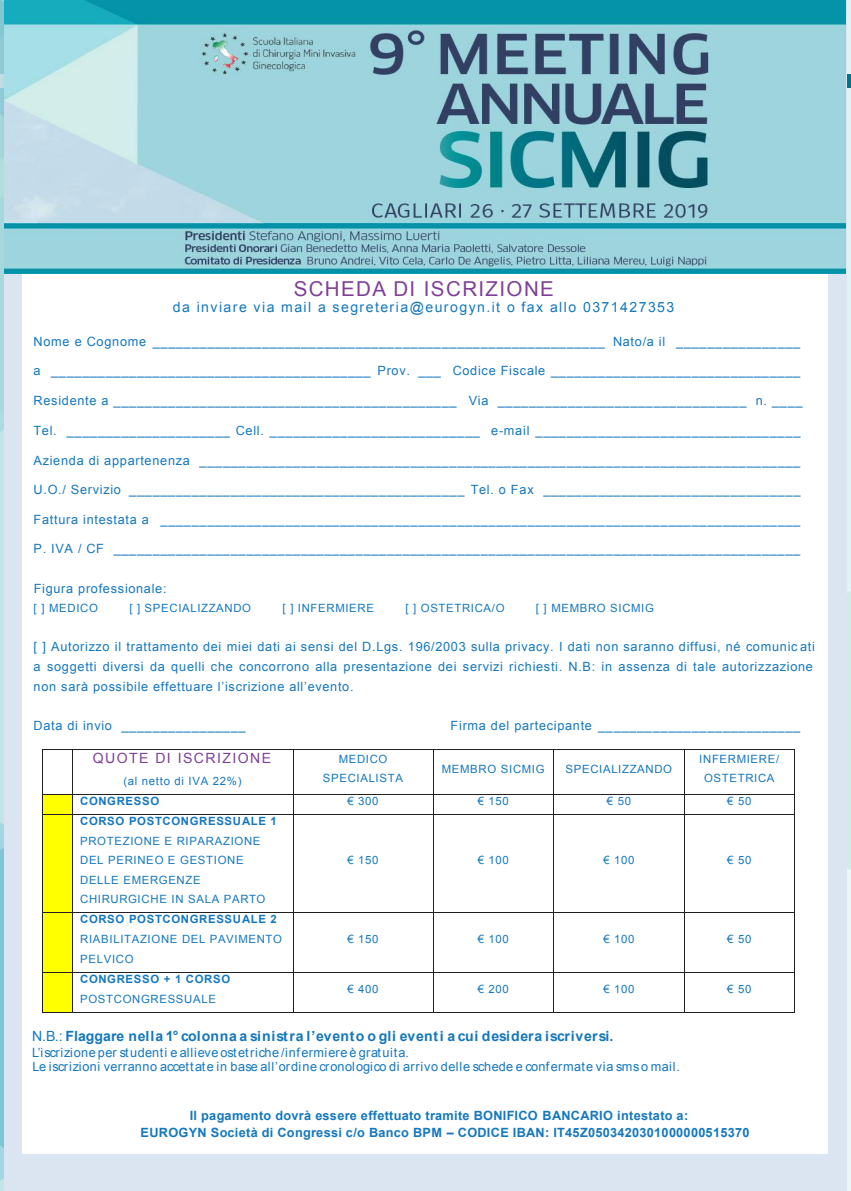
<style>
.page{position:relative;width:851px;height:1191px;background:#fff}
.page>*{position:absolute;margin:0;border:0;box-sizing:border-box;transform-origin:0 0}
.t1{font:20.6px "Arial";letter-spacing:.07em;color:#7f3f98}
.t2{font:700 14px "Arial";letter-spacing:.045em;color:#1577bd}
.t3{font:14px "Arial";letter-spacing:.1em;color:#1577bd}
.t4{font:14px "Arial";letter-spacing:.1em;color:#7f3f98}
.t5{font:12.8px/19.8px "Arial";letter-spacing:.055em;color:#1577bd}
.t6{font:700 12.8px/17px "Arial";letter-spacing:.025em;color:#1577bd}
.t7{font:11.4px/19.6px "Arial";letter-spacing:.06em;color:#1577bd;text-align:center}
.t8{font:11.4px "Arial";letter-spacing:.055em;color:#1577bd}
.t9{font:700 11.4px/19.6px "Arial";letter-spacing:.055em;color:#1577bd}
.s1{font-style:inherit}
.s2{font-weight:700}
.s3{font-weight:400}
</style>
<div class="page">
<hr style="left:850px;top:0;width:1px;height:1191px;background:#0092a6">
<svg style="left:850px;top:0;width:1px;height:870px"></svg>
<svg style="left:0;top:0;width:4px;height:442px;background:#a2d5db"></svg>
<div style="left:4px;top:0;width:842px;height:1191px;background:#dbe5f1"></div>
<div style="left:22px;top:261px;width:805px;height:892px;background:#fff"></div>
<svg style="left:42px;top:749px;width:31px;height:1px"></svg>
<hr style="left:73px;top:749px;width:220px;height:1px;background:#231f20">
<hr style="left:293px;top:749px;width:140px;height:1px;background:#231f20">
<hr style="left:434px;top:749px;width:119px;height:1px;background:#231f20">
<hr style="left:554px;top:749px;width:130px;height:1px;background:#231f20">
<hr style="left:684px;top:749px;width:110px;height:1px;background:#231f20">
<hr style="left:42px;top:750px;width:1px;height:44px;background:#231f20">
<hr style="left:72px;top:750px;width:1px;height:44px;background:#231f20">
<hr style="left:293px;top:750px;width:1px;height:44px;background:#231f20">
<hr style="left:433px;top:750px;width:1px;height:44px;background:#231f20">
<hr style="left:553px;top:750px;width:1px;height:44px;background:#231f20">
<hr style="left:684px;top:750px;width:1px;height:44px;background:#231f20">
<hr style="left:794px;top:750px;width:1px;height:44px;background:#231f20">
<hr style="left:73px;top:794px;width:220px;height:1px;background:#231f20">
<hr style="left:293px;top:794px;width:140px;height:1px;background:#231f20">
<hr style="left:434px;top:794px;width:119px;height:1px;background:#231f20">
<hr style="left:554px;top:794px;width:130px;height:1px;background:#231f20">
<hr style="left:684px;top:794px;width:110px;height:1px;background:#231f20">
<hr style="left:73px;top:814px;width:220px;height:1px;background:#231f20">
<svg style="left:293px;top:795px;width:1px;height:19px"></svg>
<hr style="left:293px;top:814px;width:140px;height:1px;background:#231f20">
<svg style="left:433px;top:794px;width:1px;height:21px"></svg>
<hr style="left:434px;top:814px;width:119px;height:1px;background:#231f20">
<svg style="left:553px;top:794px;width:1px;height:21px"></svg>
<hr style="left:554px;top:814px;width:130px;height:1px;background:#231f20">
<svg style="left:684px;top:795px;width:1px;height:19px"></svg>
<hr style="left:684px;top:814px;width:110px;height:1px;background:#231f20">
<svg style="left:794px;top:794px;width:1px;height:21px"></svg>
<hr style="left:293px;top:815px;width:1px;height:97px;background:#231f20">
<hr style="left:433px;top:815px;width:1px;height:97px;background:#231f20">
<hr style="left:553px;top:815px;width:1px;height:97px;background:#231f20">
<hr style="left:684px;top:815px;width:1px;height:97px;background:#231f20">
<hr style="left:794px;top:815px;width:1px;height:97px;background:#231f20">
<hr style="left:73px;top:912px;width:220px;height:1px;background:#231f20">
<hr style="left:293px;top:912px;width:140px;height:1px;background:#231f20">
<hr style="left:434px;top:912px;width:119px;height:1px;background:#231f20">
<hr style="left:554px;top:912px;width:130px;height:1px;background:#231f20">
<hr style="left:684px;top:912px;width:110px;height:1px;background:#231f20">
<hr style="left:293px;top:913px;width:1px;height:58px;background:#231f20">
<hr style="left:433px;top:913px;width:1px;height:58px;background:#231f20">
<hr style="left:553px;top:913px;width:1px;height:58px;background:#231f20">
<hr style="left:684px;top:913px;width:1px;height:58px;background:#231f20">
<hr style="left:794px;top:913px;width:1px;height:58px;background:#231f20">
<hr style="left:73px;top:971px;width:220px;height:1px;background:#231f20">
<hr style="left:293px;top:971px;width:140px;height:1px;background:#231f20">
<hr style="left:434px;top:971px;width:119px;height:1px;background:#231f20">
<hr style="left:554px;top:971px;width:130px;height:1px;background:#231f20">
<hr style="left:684px;top:971px;width:110px;height:1px;background:#231f20">
<svg style="left:0;top:794px;width:73px;height:397px"></svg>
<hr style="left:73px;top:1011px;width:220px;height:1px;background:#231f20">
<hr style="left:293px;top:972px;width:1px;height:39px;background:#231f20">
<hr style="left:433px;top:972px;width:1px;height:39px;background:#231f20">
<hr style="left:553px;top:972px;width:1px;height:39px;background:#231f20">
<svg style="left:163px;top:1011px;width:402px;height:143px"></svg>
<hr style="left:554px;top:1011px;width:130px;height:1px;background:#231f20">
<hr style="left:684px;top:972px;width:1px;height:39px;background:#231f20">
<hr style="left:684px;top:1011px;width:110px;height:1px;background:#231f20">
<hr style="left:794px;top:972px;width:1px;height:39px;background:#231f20">
<img style="left:4px;top:1px;width:841px;height:272px">
<p class="t1" style="left:294px;top:275px;width:262px">SCHEDA DI ISCRIZIONE</p>
<p class="t3" style="left:173px;top:297px;width:503px">da inviare via mail a segreteria@eurogyn.it o fax allo 0371427353</p>
<p class="t5" style="left:34px;top:331px;width:768px">Nome e Cognome __________________________________________________________ Nato/a il ________________</p>
<p class="t5" style="left:34px;top:361px;width:768px">a _________________________________________ Prov. ___ Codice Fiscale ________________________________</p>
<p class="t5" style="left:34px;top:391px;width:770px">Residente a ____________________________________________ Via ________________________________ n. ____</p>
<p class="t5" style="left:34px;top:420px;width:768px">Tel. _____________________ Cell. ___________________________ e-mail __________________________________</p>
<p class="t5" style="left:34px;top:450px;width:768px">Azienda di appartenenza _____________________________________________________________________________</p>
<p class="t5" style="left:34px;top:480px;width:768px">U.O./ Servizio ___________________________________________ Tel. o Fax _________________________________</p>
<p class="t5" style="left:34px;top:509px;width:768px">Fattura intestata a __________________________________________________________________________________</p>
<p class="t5" style="left:34px;top:539px;width:768px">P. IVA / CF ________________________________________________________________________________________</p>
<p class="t5" style="left:34px;top:579px;width:134px">Figura professionale:</p>
<p class="t7" style="left:34px;top:598px;width:66px">[ ] MEDICO</p>
<p class="t7" style="left:129px;top:598px;width:123px">[ ] SPECIALIZZANDO</p>
<p class="t7" style="left:282px;top:598px;width:93px">[ ] INFERMIERE</p>
<p class="t7" style="left:405px;top:598px;width:101px">[ ] OSTETRICA/O</p>
<p class="t7" style="left:536px;top:598px;width:119px">[ ] MEMBRO SICMIG</p>
<p class="t5" style="left:34px;top:636px;width:782px">[ ] Autorizzo il trattamento dei miei dati ai sensi del D.Lgs. 196/2003 sulla privacy. I dati non saranno diffusi, né comunic ati a soggetti diversi da quelli che concorrono alla presentazione dei servizi richiesti. N.B: in assenza di tale autorizzazione <span class="s1">non sarà possibile effettuare l’iscrizione all’evento.</span></p>
<p class="t5" style="left:34px;top:716px;width:213px">Data di invio ________________</p>
<p class="t5" style="left:450px;top:716px;width:351px">Firma del partecipante __________________________</p>
<p class="t4" style="left:93px;top:749px;width:180px">QUOTE DI ISCRIZIONE</p>
<p class="t7" style="left:123px;top:771px;width:119px">(al netto di IVA 22%)</p>
<p class="t7" style="left:323px;top:749px;width:82px">MEDICO<br>SPECIALISTA</p>
<p class="t7" style="left:442px;top:759px;width:104px">MEMBRO SICMIG</p>
<p class="t7" style="left:565px;top:759px;width:108px">SPECIALIZZANDO</p>
<p class="t7" style="left:699px;top:749px;width:81px">INFERMIERE/<br>OSTETRICA</p>
<p class="t9" style="left:80px;top:791px;width:81px">CONGRESSO</p>
<p class="t8" style="left:347px;top:793px;width:33px">€ 300</p>
<p class="t8" style="left:477px;top:793px;width:33px">€ 150</p>
<p class="t8" style="left:606px;top:793px;width:26px">€ 50</p>
<p class="t8" style="left:727px;top:793px;width:26px">€ 50</p>
<p class="t7" style="left:80px;top:811px;width:198px;text-align:left"><span class="s2">CORSO POSTCONGRESSUALE 1<br></span>PROTEZIONE E RIPARAZIONE<br>DEL PERINEO E GESTIONE<br>DELLE EMERGENZE<br>CHIRURGICHE IN SALA PARTO</p>
<p class="t7" style="left:347px;top:850px;width:33px"><span class="s1">€</span> 150</p>
<p class="t8" style="left:477px;top:853px;width:33px">€ 100</p>
<p class="t8" style="left:603px;top:853px;width:33px">€ 100</p>
<p class="t8" style="left:727px;top:853px;width:26px">€ 50</p>
<p class="t7" style="left:80px;top:909px;width:203px;text-align:left"><span class="s2">CORSO POSTCONGRESSUALE 2<br></span>RIABILITAZIONE DEL PAVIMENTO<br>PELVICO</p>
<p class="t8" style="left:347px;top:931px;width:33px">€ 150</p>
<p class="t8" style="left:477px;top:931px;width:33px">€ 100</p>
<p class="t8" style="left:603px;top:931px;width:33px">€ 100</p>
<p class="t8" style="left:727px;top:931px;width:26px">€ 50</p>
<p class="t9" style="left:80px;top:969px;width:151px">CONGRESSO + 1 CORSO<br><span class="s3">POSTCONGRESSUALE</span></p>
<p class="t8" style="left:347px;top:981px;width:33px">€ 400</p>
<p class="t8" style="left:477px;top:981px;width:33px">€ 200</p>
<p class="t8" style="left:603px;top:981px;width:33px">€ 100</p>
<p class="t8" style="left:727px;top:981px;width:26px">€ 50</p>
<p class="t2" style="left:32px;top:1027px;width:582px"><span class="s3">N.B.:</span> Flaggare nella 1° colonna a sinistra l<span class="s1">’</span>evento o gli eventi a cui desidera iscriversi.</p>
<p class="t5" style="left:32px;top:1045px;width:649px;line-height:14.8px">L<span class="s1">’</span>iscrizione per studenti e allieve ostetriche /infermiere è gratuita.<br>Le iscrizioni verranno accettate in base all<span class="s1">’</span>ordine cronologico di arrivo delle schede e confermate via smso mail.</p>
<p class="t6" style="left:141px;top:1107px;width:610px;text-indent:49px">Il pagamento dovrà essere effettuato tramite BONIFICO BANCARIO intestato a:<br>EUROGYN Società di Congressi c/o Banco BPM <span class="s1">–</span> CODICE IBAN: IT45Z0503420301000000515370</p>
</div>
